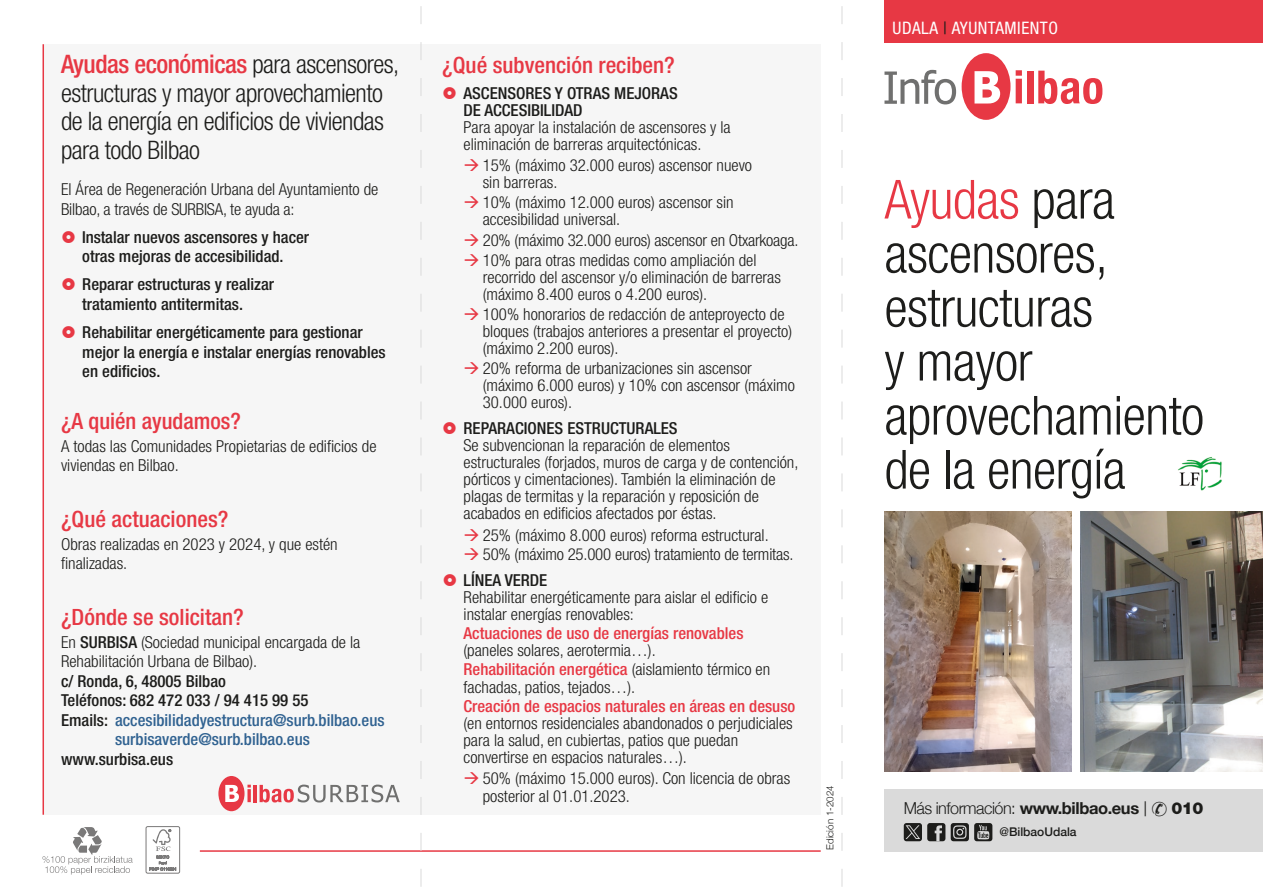
<style>
.page{position:relative;width:1263px;height:893px;background:#fff}
.page>*{position:absolute;margin:0;border:0;box-sizing:border-box;transform-origin:0 0}
.t1{font:300 condensed 54px/54px "Helvetica Neue";letter-spacing:-.01em;color:#1d1d1b}
.t2{font:300 condensed 25.5px/28.5px "Helvetica Neue";letter-spacing:-.02em;color:#1d1d1b}
.t3{font:500 condensed 22.5px "Helvetica Neue";color:#e73844}
.t4{font:condensed 17.25px "Helvetica Neue";letter-spacing:.03em;color:#fff}
.t5{font:300 condensed 16.5px/17.1px "Helvetica Neue";color:#1d1d1b}
.t6{font:500 condensed 16.5px/19.5px "Helvetica Neue";color:#1d1d1b}
.t7{font:500 condensed 16.5px "Helvetica Neue";color:#e73844}
.t8{font:500 condensed 16.5px "Helvetica Neue";color:#306291}
.t9{font:300 16.5px "Helvetica Neue";letter-spacing:-.03em;color:#1d1d1b}
.t10{font:500 12px "Helvetica Neue";color:#1d1d1b}
.t11{font:300 9.75px "Helvetica Neue";color:#1d1d1b}
.s1{font-weight:500;color:#e73844}
.s2{font-weight:500}
.s3{color:#1d1d1b}
.s4{color:#e73844}
.s5{font-weight:700}
.s6{font-stretch:condensed;font-size:20.25px}
.s7{font-weight:900}
</style>
<div class="page">
<div style="left:44px;top:44px;width:777px;height:771px;background:#f6f6f6"></div>
<hr style="left:43px;top:44px;width:1px;height:771px;background:#e73844">
<div style="left:218px;top:776px;width:26px;height:35px;background:#e73844;border-radius:50%"></div>
<svg style="left:225px;top:785px;width:14px;height:17px"></svg>
<svg style="left:247px;top:789px;width:4px;height:13px"></svg>
<hr style="left:254px;top:785px;width:3px;height:17px;background:#e73844">
<svg style="left:260px;top:785px;width:140px;height:17px"></svg>
<div style="left:884px;top:0;width:379px;height:43px;background:#e73844"></div>
<div style="left:962px;top:53px;width:48px;height:67px;background:#e73844;border-radius:50%"></div>
<svg style="left:974px;top:71px;width:26px;height:33px"></svg>
<svg style="left:1016px;top:70px;width:6px;height:33px"></svg>
<div style="left:1027px;top:71px;width:6px;height:32px;background:#e73844"></div>
<svg style="left:1038px;top:71px;width:64px;height:33px"></svg>
<svg style="left:884px;top:70px;width:72px;height:34px"></svg>
<img style="left:1178px;top:457px;width:44px;height:34px">
<img style="left:884px;top:511px;width:187px;height:261px">
<img style="left:1080px;top:511px;width:183px;height:261px">
<hr style="left:200px;top:850px;width:621px;height:2px;background:#e73844">
<svg style="left:43px;top:827px;width:90px;height:48px"></svg>
<div style="left:146px;top:826px;width:34px;height:47px;border:1px solid #7a7979;border-radius:2px"></div>
<svg style="left:149px;top:829px;width:27px;height:42px"></svg>
<div style="left:884px;top:789px;width:379px;height:63px;background:#dadada"></div>
<div style="left:927px;top:823px;width:18px;height:18px;background:#1d1d1b;border-radius:3px"></div>
<svg style="left:935px;top:825px;width:7px;height:16px"></svg>
<div style="left:951px;top:823px;width:18px;height:18px;background:#1d1d1b;border-radius:3px"></div>
<svg style="left:953px;top:825px;width:13px;height:14px"></svg>
<div style="left:974px;top:823px;width:18px;height:18px;background:#1d1d1b;border-radius:3px"></div>
<svg style="left:977px;top:825px;width:12px;height:15px"></svg>
<svg style="left:904px;top:823px;width:18px;height:18px"></svg>
<svg style="left:421px;top:6px;width:1px;height:881px"></svg>
<svg style="left:842px;top:6px;width:1px;height:881px"></svg>
<h2 class="t2" style="left:61px;top:50px;width:340px"><span class="s1">Ayudas económicas</span> para ascensores, estructuras y mayor aprovechamiento de la energía en edificios de viviendas para todo Bilbao</h2>
<p class="t5" style="left:61px;top:180px;width:319px;line-height:19.5px">El Área de Regeneración Urbana del Ayuntamiento de<br>Bilbao, a través de SURBISA, te ayuda a:</p>
<p class="t6" style="left:82px;top:227px;width:228px">Instalar nuevos ascensores y hacer otras mejoras de accesibilidad.</p>
<p class="t6" style="left:82px;top:275px;width:193px">Reparar estructuras y realizar tratamiento antitermitas.</p>
<p class="t6" style="left:82px;top:322px;width:305px">Rehabilitar energéticamente para gestionar mejor la energía e instalar energías renovables en edificios.</p>
<h3 class="t3" style="left:61px;top:407px;width:181px">¿A quién ayudamos?</h3>
<p class="t5" style="left:61px;top:437px;width:317px;line-height:19px">A todas las Comunidades Propietarias de edificios de viviendas en Bilbao.</p>
<h3 class="t3" style="left:61px;top:505px;width:169px">¿Qué actuaciones?</h3>
<p class="t5" style="left:61px;top:534px;width:278px;line-height:19px">Obras realizadas en 2023 y 2024, y que estén finalizadas.</p>
<h3 class="t3" style="left:61px;top:603px;width:184px">¿Dónde se solicitan?</h3>
<p class="t5" style="left:61px;top:633px;width:301px;line-height:19px">En <span class="s2">SURBISA</span> (Sociedad municipal encargada de la<br>Rehabilitación Urbana de Bilbao).</p>
<p class="t6" style="left:61px;top:671px;width:166px">c/ Ronda, 6, 48005 Bilbao</p>
<p class="t6" style="left:61px;top:691px;width:249px">Teléfonos: 682 472 033 / 94 415 99 55</p>
<p class="t8" style="left:61px;top:710px;width:325px"><span class="s3">Emails:</span> accesibilidadyestructura@surb.bilbao.eus</p>
<p class="t8" style="left:115px;top:730px;width:196px">surbisaverde@surb.bilbao.eus</p>
<p class="t6" style="left:61px;top:749px;width:114px">www.surbisa.eus</p>
<h3 class="t3" style="left:442px;top:52px;width:234px">¿Qué subvención reciben?</h3>
<p class="t6" style="left:463px;top:84px;width:216px;line-height:17.1px">ASCENSORES Y OTRAS MEJORAS<br>DE ACCESIBILIDAD</p>
<p class="t5" style="left:463px;top:118px;width:269px">Para apoyar la instalación de ascensores y la eliminación de barreras arquitectónicas.</p>
<p class="t5" style="left:483px;top:157px;width:271px;text-indent:-19px"><span class="s4">→</span> 15% (máximo 32.000 euros) ascensor nuevo sin barreras.</p>
<p class="t5" style="left:483px;top:194px;width:252px;text-indent:-19px"><span class="s4">→</span> 10% (máximo 12.000 euros) ascensor sin accesibilidad universal.</p>
<p class="t5" style="left:463px;top:231px;width:337px"><span class="s4">→</span> 20% (máximo 32.000 euros) ascensor en Otxarkoaga.</p>
<p class="t5" style="left:483px;top:251px;width:300px;text-indent:-19px"><span class="s4">→</span> 10% para otras medidas como ampliación del recorrido del ascensor y/o eliminación de barreras (máximo 8.400 euros o 4.200 euros).</p>
<p class="t5" style="left:483px;top:305px;width:311px;text-indent:-19px"><span class="s4">→</span> 100% honorarios de redacción de anteproyecto de bloques (trabajos anteriores a presentar el proyecto) (máximo 2.200 euros).</p>
<p class="t5" style="left:483px;top:360px;width:314px;text-indent:-19px"><span class="s4">→</span> 20% reforma de urbanizaciones sin ascensor (máximo 6.000 euros) y 10% con ascensor (máximo<br>30.000 euros).</p>
<p class="t6" style="left:464px;top:418px;width:216px">REPARACIONES ESTRUCTURALES</p>
<p class="t5" style="left:464px;top:437px;width:336px">Se subvencionan la reparación de elementos estructurales (forjados, muros de carga y de contención, pórticos y cimentaciones). También la eliminación de plagas de termitas y la reparación y reposición de acabados en edificios afectados por éstas.</p>
<p class="t5" style="left:464px;top:526px;width:307px"><span class="s4">→</span> 25% (máximo 8.000 euros) reforma estructural.</p>
<p class="t5" style="left:464px;top:541px;width:331px;line-height:25.7px"><span class="s4">→</span> 50% (máximo 25.000 euros) tratamiento de termitas.<br><span class="s2">LÍNEA VERDE</span></p>
<p class="t5" style="left:464px;top:588px;width:306px">Rehabilitar energéticamente para aislar el edificio e instalar energías renovables:</p>
<p class="t7" style="left:464px;top:623px;width:281px">Actuaciones de uso de energías renovables</p>
<p class="t5" style="left:463px;top:641px;width:308px;line-height:19.2px">(paneles solares, aerotermia…).<br><span class="s1">Rehabilitación energética</span> (aislamiento térmico en</p>
<p class="t5" style="left:463px;top:678px;width:173px">fachadas, patios, tejados…).</p>
<p class="t7" style="left:463px;top:696px;width:333px">Creación de espacios naturales en áreas en desuso</p>
<p class="t5" style="left:463px;top:714px;width:331px">(en entornos residenciales abandonados o perjudiciales para la salud, en cubiertas, patios que puedan convertirse en espacios naturales…).</p>
<p class="t5" style="left:483px;top:770px;width:309px;text-indent:-19px"><span class="s4">→</span> 50% (máximo 15.000 euros). Con licencia de obras posterior al 01.01.2023.</p>
<p class="t11" style="left:822px;top:850px;width:66px;rotate:-90deg">Edición 1-2024</p>
<p class="t4" style="left:892px;top:18px;width:167px">UDALA <span class="s3">|</span> AYUNTAMIENTO</p>
<h1 class="t1" style="left:884px;top:172px;width:321px"><span class="s4">Ayudas</span> para ascensores, estructuras<br>y mayor aprovechamiento de la energía</h1>
<p class="t9" style="left:904px;top:795px;width:301px">Más información: <span class="s5">www.bilbao.eus</span> <span class="s6">|</span> <span class="s7">010</span></p>
<p class="t10" style="left:999px;top:822px;width:79px">@BilbaoUdala</p>
</div>
